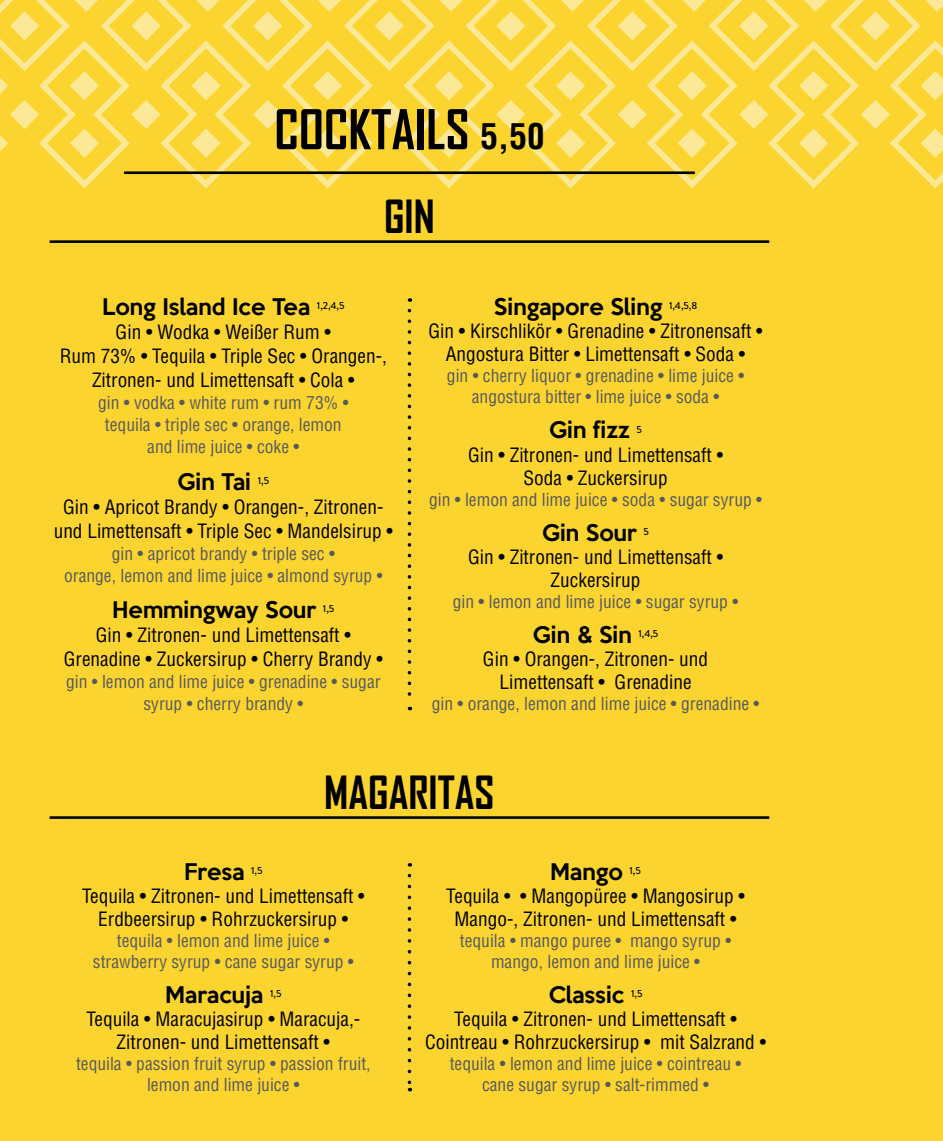
<style>
.page{position:relative;width:943px;height:1141px;background:#fbd430}
.page>*{position:absolute;margin:0;border:0;box-sizing:border-box;transform-origin:0 0}
.t1{font:700 52.5px "Agency FB";color:#000}
.t2{font:700 43.75px "Agency FB";color:#000}
.t3{font:500 21px "Keep Calm";color:#000}
.t4{font:condensed 19.25px/23.1px "Helvetica LT Std";color:#000;text-align:center}
.t5{font:condensed 17.5px/21px "Helvetica LT Std";color:#58595b;text-align:center}
.s1{font-family:"Helvetica LT Std";font-stretch:condensed;font-size:35px}
</style>
<div class="page">
<svg style="left:0;top:0;width:943px;height:189px"></svg>
<hr style="left:124px;top:171px;width:570px;height:3px;background:#000">
<svg style="left:408px;top:311px;width:3px;height:399px"></svg>
<svg style="left:408px;top:875px;width:3px;height:216px"></svg>
<hr style="left:50px;top:240px;width:719px;height:3px;background:#000">
<hr style="left:50px;top:816px;width:719px;height:3px;background:#000">
<h1 class="t1" style="left:274px;top:97px;width:272px">COCKTAILS <span class="s1">5,50</span></h1>
<h2 class="t2" style="left:384px;top:189px;width:52px">GIN</h2>
<p class="t3" style="left:102px;top:289px;width:244px">Long Island Ice Tea <sup>1,2,4,5</sup></p>
<p class="t4" style="left:60px;top:320px;width:328px;line-height:24.2px">Gin • Wodka • Weißer Rum •<br>Rum 73% • Tequila • Triple Sec • Orangen-,<br>Zitronen- und Limettensaft • Cola •</p>
<p class="t5" style="left:98px;top:392px;width:252px;line-height:22.1px">gin • vodka • white rum • rum 73% • tequila • triple sec • orange, lemon and lime juice • coke •</p>
<p class="t3" style="left:177px;top:463px;width:93px">Gin Tai <sup>1,5</sup></p>
<p class="t4" style="left:54px;top:495px;width:341px;line-height:24.2px">Gin • Apricot Brandy • Orangen-, Zitronen&shy;und Limettensaft • Triple Sec • Mandelsirup •</p>
<p class="t5" style="left:64px;top:542px;width:320px;line-height:22.1px">gin • apricot brandy • triple sec •<br>orange, lemon and lime juice • almond syrup •</p>
<p class="t3" style="left:112px;top:591px;width:223px">Hemmingway Sour <sup>1,5</sup></p>
<p class="t4" style="left:64px;top:623px;width:320px;line-height:24.2px">Gin • Zitronen- und Limettensaft •<br>Grenadine • Zuckersirup • Cherry Brandy •</p>
<p class="t5" style="left:66px;top:671px;width:316px;line-height:22.1px">gin • lemon and lime juice • grenadine • sugar syrup • cherry brandy •</p>
<p class="t3" style="left:494px;top:289px;width:205px">Singapore Sling <sup>1,4,5,8</sup></p>
<p class="t4" style="left:428px;top:320px;width:336px">Gin • Kirschlikör • Grenadine • Zitronensaft •<br>Angostura Bitter • Limettensaft • Soda •</p>
<p class="t5" style="left:447px;top:365px;width:299px">gin • cherry liquor • grenadine • lime juice • angostura bitter • lime juice • soda •</p>
<p class="t3" style="left:549px;top:412px;width:94px">Gin fizz <sup>5</sup></p>
<p class="t4" style="left:468px;top:443px;width:257px">Gin • Zitronen- und Limettensaft •<br>Soda • Zuckersirup</p>
<p class="t5" style="left:429px;top:489px;width:334px">gin • lemon and lime juice • soda • sugar syrup •</p>
<p class="t3" style="left:542px;top:514px;width:108px">Gin Sour <sup>5</sup></p>
<p class="t4" style="left:468px;top:545px;width:257px">Gin • Zitronen- und Limettensaft •<br>Zuckersirup</p>
<p class="t5" style="left:453px;top:591px;width:287px">gin • lemon and lime juice • sugar syrup •</p>
<p class="t3" style="left:533px;top:617px;width:127px">Gin &amp; Sin <sup>1,4,5</sup></p>
<p class="t4" style="left:483px;top:647px;width:227px">Gin • Orangen-, Zitronen- und<br>Limettensaft • Grenadine</p>
<p class="t5" style="left:432px;top:693px;width:329px">gin • orange, lemon and lime juice • grenadine •</p>
<h2 class="t2" style="left:324px;top:765px;width:172px">MAGARITAS</h2>
<p class="t3" style="left:184px;top:853px;width:80px">Fresa <sup>1,5</sup></p>
<p class="t4" style="left:82px;top:884px;width:284px">Tequila • Zitronen- und Limettensaft •<br>Erdbeersirup • Rohrzuckersirup •</p>
<p class="t5" style="left:93px;top:930px;width:262px">tequila • lemon and lime juice • strawberry syrup • cane sugar syrup •</p>
<p class="t3" style="left:165px;top:977px;width:118px">Maracuja <sup>1,5</sup></p>
<p class="t4" style="left:86px;top:1008px;width:275px">Tequila • Maracujasirup • Maracuja,-<br>Zitronen- und Limettensaft •</p>
<p class="t5" style="left:76px;top:1053px;width:296px">tequila • passion fruit syrup • passion fruit, lemon and lime juice •</p>
<p class="t3" style="left:550px;top:853px;width:92px">Mango <sup>1,5</sup></p>
<p class="t4" style="left:446px;top:884px;width:300px">Tequila • • Mangopüree • Mangosirup •<br>Mango-, Zitronen- und Limettensaft •</p>
<p class="t5" style="left:460px;top:930px;width:273px">tequila • mango puree • mango syrup • mango, lemon and lime juice •</p>
<p class="t3" style="left:548px;top:977px;width:95px">Classic <sup>1,5</sup></p>
<p class="t4" style="left:425px;top:1008px;width:342px">Tequila • Zitronen- und Limettensaft •<br>Cointreau • Rohrzuckersirup • mit Salzrand •</p>
<p class="t5" style="left:450px;top:1053px;width:293px">tequila • lemon and lime juice • cointreau • cane sugar syrup • salt-rimmed •</p>
</div>
